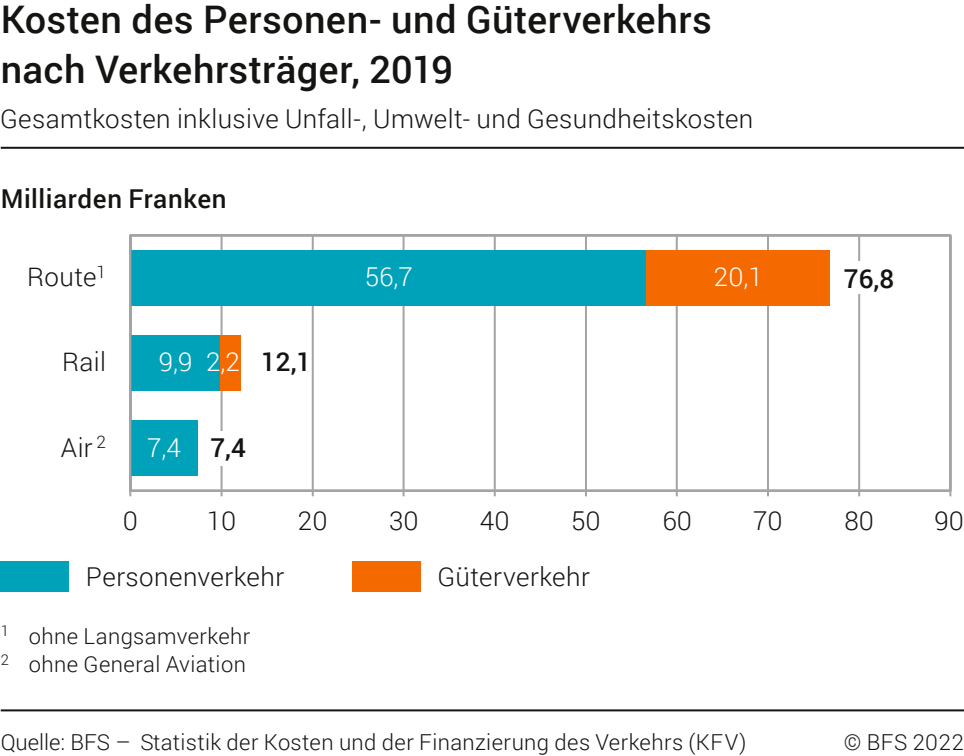
<style>
.page{position:relative;width:964px;height:756px;background:#fff}
.page>*{position:absolute;margin:0;border:0;box-sizing:border-box;transform-origin:0 0}
.t1{font:500 38px/50px "Roboto";letter-spacing:.01em;color:#141412}
.t2{font:300 26px "Roboto";letter-spacing:.015em;color:#141412}
.t3{font:500 26px "Roboto";letter-spacing:.02em;color:#141412}
.t4{font:300 26px "Roboto";color:#fff}
.t5{font:300 22px/28.8px "Roboto";letter-spacing:.02em;color:#141412}
</style>
<div class="page">
<hr style="left:1px;top:709px;width:963px;height:2px;background:#141412">
<hr style="left:1px;top:147px;width:963px;height:2px;background:#141412">
<svg style="left:129px;top:234px;width:823px;height:263px"></svg>
<hr style="left:221px;top:235px;width:2px;height:256px;background:#a4a4a4">
<hr style="left:312px;top:235px;width:2px;height:256px;background:#a4a4a4">
<hr style="left:403px;top:235px;width:2px;height:256px;background:#a4a4a4">
<hr style="left:494px;top:235px;width:2px;height:256px;background:#a4a4a4">
<hr style="left:585px;top:235px;width:2px;height:256px;background:#a4a4a4">
<hr style="left:676px;top:235px;width:2px;height:256px;background:#a4a4a4">
<hr style="left:767px;top:235px;width:2px;height:256px;background:#a4a4a4">
<hr style="left:858px;top:235px;width:2px;height:256px;background:#a4a4a4">
<hr style="left:949px;top:235px;width:2px;height:256px;background:#a4a4a4">
<hr style="left:130px;top:490px;width:820px;height:2px;background:#a4a4a4">
<div style="left:130px;top:250px;width:517px;height:55px;background:#00a2b9"></div>
<div style="left:647px;top:250px;width:183px;height:55px;background:#f56a00"></div>
<div style="left:130px;top:335px;width:91px;height:56px;background:#00a2b9"></div>
<div style="left:221px;top:335px;width:20px;height:56px;background:#f56a00"></div>
<div style="left:130px;top:421px;width:68px;height:55px;background:#00a2b9"></div>
<div style="left:1px;top:561px;width:68px;height:30px;background:#00a2b9"></div>
<div style="left:352px;top:561px;width:69px;height:30px;background:#f56a00"></div>
<div style="left:210px;top:431px;width:37px;height:34px;background:#fff"></div>
<hr style="left:129px;top:235px;width:2px;height:256px;background:#a4a4a4">
<div style="left:853px;top:261px;width:13px;height:32px;background:#fff"></div>
<h1 class="t1" style="left:1px;top:-7px;width:712px">Kosten des Personen- und Güterverkehrs nach Verkehrsträger, 2019</h1>
<p class="t2" style="left:0;top:100px;width:755px">Gesamtkosten inklusive Unfall-, Umwelt- und Gesundheitskosten</p>
<p class="t3" style="left:1px;top:180px;width:227px">Milliarden Franken</p>
<p class="t2" style="left:27px;top:259px;width:80px">Route <sup>1</sup></p>
<p class="t2" style="left:62px;top:344px;width:45px">Rail</p>
<p class="t2" style="left:61px;top:429px;width:47px">Air <sup>2</sup></p>
<p class="t4" style="left:159px;top:344px;width:83px">9,9 2,2</p>
<p class="t3" style="left:261px;top:343px;width:52px">12,1</p>
<p class="t4" style="left:147px;top:429px;width:35px">7,4</p>
<p class="t3" style="left:210px;top:429px;width:37px">7,4</p>
<p class="t4" style="left:365px;top:259px;width:50px">56,7</p>
<p class="t4" style="left:714px;top:259px;width:50px">20,1</p>
<p class="t3" style="left:844px;top:260px;width:52px">76,8</p>
<p class="t2" style="left:123px;top:502px;width:17px">0</p>
<p class="t2" style="left:207px;top:502px;width:31px">10</p>
<p class="t2" style="left:298px;top:502px;width:31px">20</p>
<p class="t2" style="left:389px;top:502px;width:31px">30</p>
<p class="t2" style="left:480px;top:502px;width:31px">40</p>
<p class="t2" style="left:571px;top:502px;width:31px">50</p>
<p class="t2" style="left:662px;top:502px;width:31px">60</p>
<p class="t2" style="left:753px;top:502px;width:31px">70</p>
<p class="t2" style="left:844px;top:502px;width:31px">80</p>
<p class="t2" style="left:934px;top:502px;width:31px">90</p>
<p class="t2" style="left:86px;top:559px;width:200px">Personenverkehr</p>
<p class="t2" style="left:437px;top:559px;width:154px">Güterverkehr</p>
<p class="t5" style="left:1px;top:620px;width:251px"><sup>1</sup> ohne Langsamverkehr<br><sup>2</sup> ohne General Aviation</p>
<p class="t5" style="left:1px;top:727px;width:747px">Quelle: BFS – Statistik der Kosten und der Finanzierung des Verkehrs (KFV)</p>
<p class="t5" style="left:844px;top:727px;width:121px">© BFS 2022</p>
</div>
